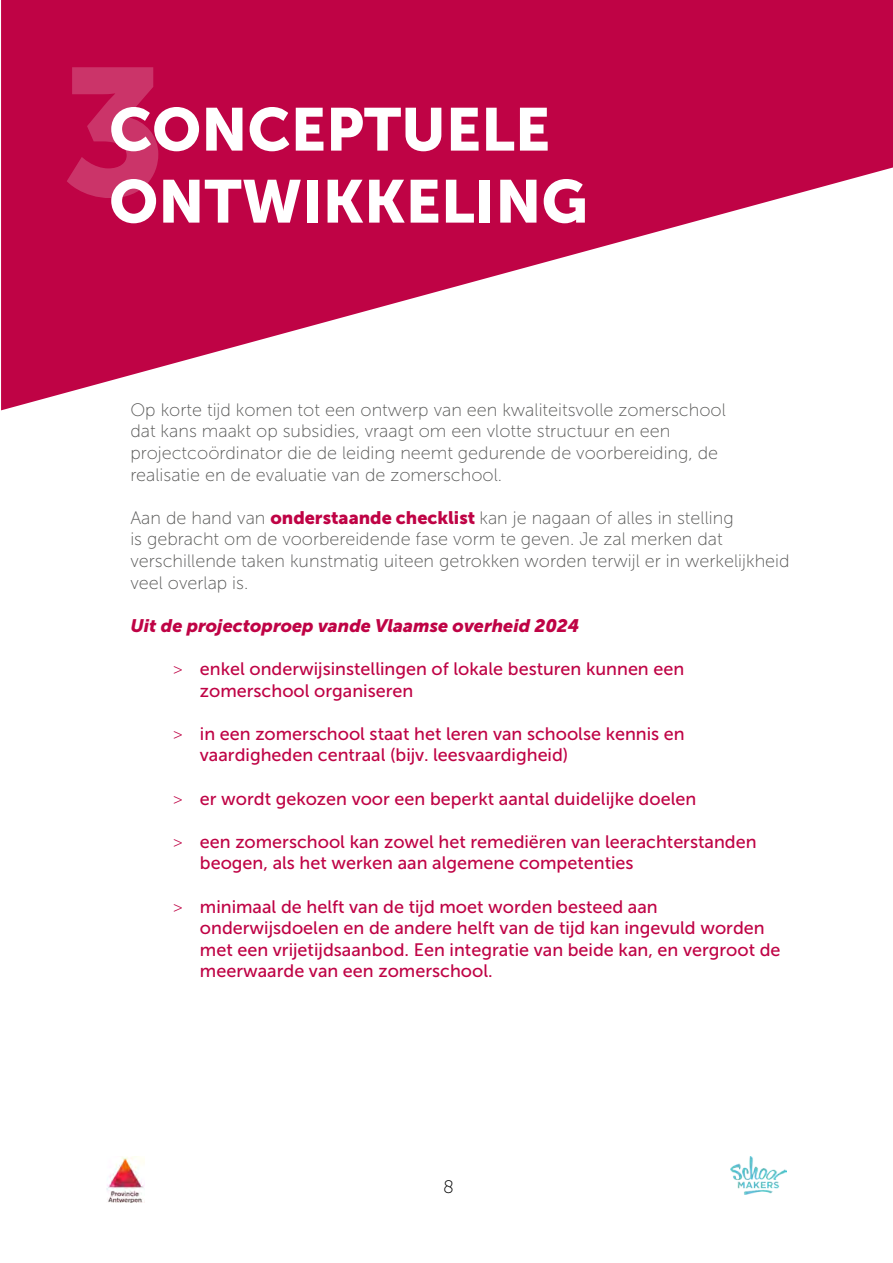
<style>
.page{position:relative;width:893px;height:1263px;background:#fff}
.page>*{position:absolute;margin:0;border:0;box-sizing:border-box;transform-origin:0 0}
.t1{font:180px "Museo Sans 900";color:#fff}
.t2{font:60px/72px "Museo Sans 900";color:#fff}
.t3{font:18px/21.6px "Museo Sans 500";color:#bf0345}
.t4{font:18px/21.6px "Museo Sans 100";color:#575756}
.t5{font:italic 18px "Museo Sans 900";color:#bf0345}
.t6{font:18px "Museo Sans 100";color:#000}
.s1{font-family:"Museo Sans 900";color:#bf0345}
.s2{font-family:"Museo Sans 100"}
</style>
<div class="page">
<img style="left:106px;top:1157px;width:39px;height:45px">
<img style="left:730px;top:1157px;width:57px;height:38px">
<svg style="left:1px;top:0;width:892px;height:410px;fill:#bf0345"></svg>
<h1 class="t1" style="left:61px;top:31px;width:107px">3</h1>
<h2 class="t2" style="left:109px;top:93px;width:480px">CONCEPTUELE<br>ONTWIKKELING</h2>
<p class="t4" style="left:130px;top:399px;width:597px">Op korte tijd komen tot een ontwerp van een kwaliteitsvolle zomerschool dat kans maakt op subsidies, vraagt om een vlotte structuur en een projectcoördinator die de leiding neemt gedurende de voorbereiding, de realisatie en de evaluatie van de zomerschool.</p>
<p class="t4" style="left:130px;top:507px;width:661px">Aan de hand van <span class="s1">onderstaande checklist</span> kan je nagaan of alles in stelling<br>is gebracht om de voorbereidende fase vorm te geven. Je zal merken dat verschillende taken kunstmatig uiteen getrokken worden terwijl er in werkelijkheid veel overlap is.</p>
<p class="t5" style="left:130px;top:615px;width:450px">Uit de projectoproep vande Vlaamse overheid 2024</p>
<p class="t3" style="left:200px;top:658px;width:486px;text-indent:-27px"><span class="s2">&gt;</span> enkel onderwijsinstellingen of lokale besturen kunnen een zomerschool organiseren</p>
<p class="t3" style="left:200px;top:723px;width:486px;text-indent:-27px"><span class="s2">&gt;</span> in een zomerschool staat het leren van schoolse kennis en vaardigheden centraal (bijv. leesvaardigheid)</p>
<p class="t3" style="left:173px;top:788px;width:525px"><span class="s2">&gt;</span> er wordt gekozen voor een beperkt aantal duidelijke doelen</p>
<p class="t3" style="left:200px;top:831px;width:558px;text-indent:-27px"><span class="s2">&gt;</span> een zomerschool kan zowel het remediëren van leerachterstanden beogen, als het werken aan algemene competenties</p>
<p class="t3" style="left:200px;top:896px;width:582px;text-indent:-27px"><span class="s2">&gt;</span> minimaal de helft van de tijd moet worden besteed aan onderwijsdoelen en de andere helft van de tijd kan ingevuld worden met een vrijetijdsaanbod. Een integratie van beide kan, en vergroot de meerwaarde van een zomerschool.</p>
<p class="t6" style="left:443px;top:1177px;width:12px">8</p>
</div>
